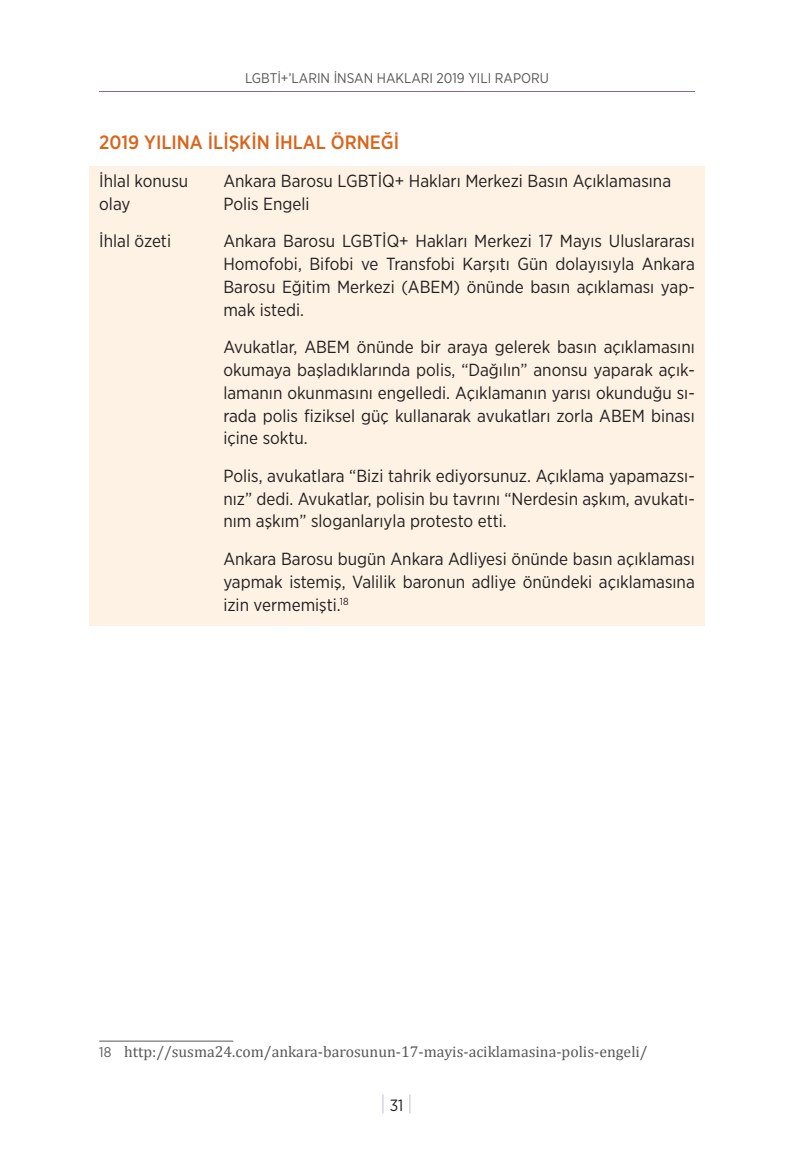
<style>
.page{position:relative;width:809px;height:1171px;background:#fff}
.page>*{position:absolute;margin:0;border:0;box-sizing:border-box;transform-origin:0 0}
.t1{font:100 21px "Gotham Narrow";color:#836b98}
.altbaslık{font:500 19.25px "Gotham Narrow";color:#d8651b}
.standart{font:17.5px/22.8px "Gotham Narrow";color:#231f20;text-align:justify}
.dipnot{font:15.75px "Cambria";color:#57585a}
.t2{font:14px "Gotham Narrow";color:#57585a}
.s1{font-family:"Gotham Narrow";font-size:14px}
.s2{font-weight:400;font-size:16.28px;color:#231f20}
</style>
<div class="page">
<hr style="left:99px;top:91px;width:595px;height:1px;background:#836b98">
<div style="left:89px;top:166px;width:615px;height:460px;background:#fef2e4"></div>
<hr style="left:99px;top:1040px;width:134px;height:1px;background:#57585a">
<p class="t2" style="left:245px;top:70px;width:305px">LGBTİ+’LARIN İNSAN HAKLARI 2019 YILI RAPORU</p>
<p class="altbaslık" style="left:99px;top:130px;width:301px">2019 YILINA İLİŞKİN İHLAL ÖRNEĞİ</p>
<p class="standart" style="left:99px;top:169px;width:90px">İhlal konusu</p>
<p class="standart" style="left:223px;top:169px;width:449px">Ankara Barosu LGBTİQ+ Hakları Merkezi Basın Açıklamasına</p>
<p class="standart" style="left:99px;top:192px;width:33px">olay</p>
<p class="standart" style="left:223px;top:192px;width:88px">Polis Engeli</p>
<p class="standart" style="left:99px;top:229px;width:73px">İhlal özeti</p>
<p class="standart" style="left:223px;top:229px;width:473px">Ankara Barosu LGBTİQ+ Hakları Merkezi 17 Mayıs Uluslararası Homofobi, Bifobi ve Transfobi Karşıtı Gün dolayısıyla Ankara Barosu Eğitim Merkezi (ABEM) önünde basın açıklaması yap&shy;mak istedi.</p>
<p class="standart" style="left:223px;top:335px;width:473px">Avukatlar, ABEM önünde bir araya gelerek basın açıklamasını okumaya başladıklarında polis, “Dağılın” anonsu yaparak açık&shy;lamanın okunmasını engelledi. Açıklamanın yarısı okunduğu sı&shy;rada polis fiziksel güç kullanarak avukatları zorla ABEM binası içine soktu.</p>
<p class="standart" style="left:223px;top:464px;width:473px">Polis, avukatlara “Bizi tahrik ediyorsunuz. Açıklama yapamazsı&shy;nız” dedi. Avukatlar, polisin bu tavrını “Nerdesin aşkım, avukatı&shy;nım aşkım” sloganlarıyla protesto etti.</p>
<p class="standart" style="left:223px;top:547px;width:473px">Ankara Barosu bugün Ankara Adliyesi önünde basın açıklaması yapmak istemiş, Valilik baronun adliye önündeki açıklamasına izin vermemişti.<sup>18</sup></p>
<p class="dipnot" style="left:99px;top:1042px;width:550px"><span class="s1">18</span> http://susma24.com/ankara-barosunun-17-mayis-aciklamasina-polis-engeli/</p>
<p class="t1" style="left:380px;top:1091px;width:34px">|<span class="s2">31</span>|</p>
</div>
